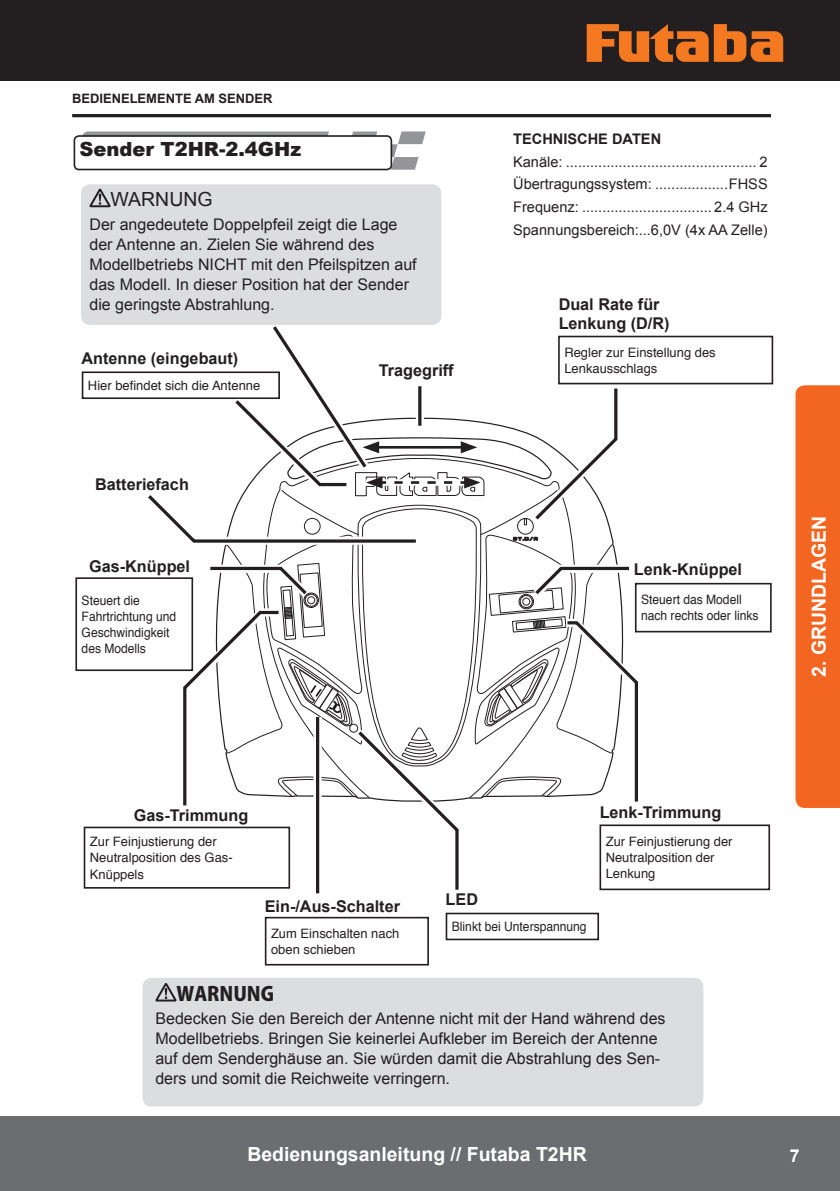
<style>
.page{position:relative;width:840px;height:1191px;background:#fff}
.page>*{position:absolute;margin:0;border:0;box-sizing:border-box;transform-origin:0 0}
.t1{font:700 19.4px "Arial";color:#fff}
.t2{font:900 19.4px "Arial";color:#231f20}
.t3{font:800 19.4px "Koz Go Pr 6 N";color:#231f20}
.t4{font:19.4px "Arial";color:#231f20}
.t5{font:700 17.8px "Arial";color:#fff}
.t6{font:700 16.2px/19.4px "Arial";color:#231f20}
.t7{font:16px/20px "Arial";color:#231f20}
.t8{font:14.6px/22.6px "Arial";color:#231f20;text-align:justify}
.t9{font:700 14.6px "Arial";color:#231f20}
.t10{font:13px/16.2px "Helvetica";color:#231f20}
.t11{font:13px/16.2px "Helvetica";color:#231f20;scale:.93 1}
.t12{font:700 13px "Arial";color:#231f20}
</style>
<div class="page">
<div style="left:0;top:1116px;width:839px;height:75px;background:#6c6d70"></div>
<svg style="left:795px;top:385px;width:44px;height:423px;background:#f36d2c"></svg>
<div style="left:0;top:0;width:839px;height:81px;background:#231f20"></div>
<svg style="left:586px;top:24px;width:196px;height:38px"></svg>
<div style="left:142px;top:978px;width:561px;height:128px;background:#dcdddf;border-radius:9px"></div>
<div style="left:81px;top:184px;width:360px;height:141px;background:#dcdddf;border-radius:9px"></div>
<svg style="left:155px;top:983px;width:21px;height:18px"></svg>
<svg style="left:89px;top:189px;width:22px;height:18px"></svg>
<div style="left:265px;top:916px;width:163px;height:49px;border:2px solid #231f20"></div>
<div style="left:445px;top:912px;width:153px;height:28px;border:2px solid #231f20"></div>
<div style="left:75px;top:577px;width:118px;height:94px;border:2px solid #231f20"></div>
<div style="left:558px;top:336px;width:214px;height:48px;border:2px solid #231f20"></div>
<div style="left:82px;top:371px;width:198px;height:28px;border:2px solid #231f20"></div>
<div style="left:599px;top:824px;width:170px;height:66px;border:2px solid #231f20"></div>
<div style="left:84px;top:826px;width:206px;height:62px;border:2px solid #231f20"></div>
<div style="left:634px;top:583px;width:137px;height:49px;border:2px solid #231f20"></div>
<svg style="left:83px;top:131px;width:342px;height:39px"></svg>
<div style="left:74px;top:136px;width:317px;height:33px;background:#fff;border-radius:5px"></div>
<div style="left:74px;top:135px;width:318px;height:35px;border:2px solid #231f20;border-radius:5px"></div>
<svg style="left:138px;top:316px;width:505px;height:577px"></svg>
<hr style="left:72px;top:114px;width:698px;height:3px;background:#231f20">
<p class="t12" style="left:72px;top:90px;width:202px">BEDIENELEMENTE AM SENDER</p>
<p class="t2" style="left:79px;top:135px;width:223px">Sender T2HR-2.4GHz</p>
<p class="t4" style="left:111px;top:187px;width:103px">WARNUNG</p>
<p class="t7" style="left:89px;top:214px;width:328px">Der angedeutete Doppelpfeil zeigt die Lage der Antenne an. Zielen Sie während des Modellbetriebs NICHT mit den Pfeilspitzen auf das Modell. In dieser Position hat der Sender die geringste Abstrahlung.</p>
<p class="t6" style="left:81px;top:349px;width:158px">Antenne (eingebaut)</p>
<p class="t10" style="left:88px;top:377px;width:174px">Hier befindet sich die Antenne</p>
<p class="t6" style="left:95px;top:475px;width:95px">Batteriefach</p>
<p class="t6" style="left:89px;top:557px;width:102px">Gas-Knüppel</p>
<p class="t11" style="left:82px;top:592px;width:103px">Steuert die<br>Fahrtrichtung und<br>Geschwindigkeit des Modells</p>
<p class="t6" style="left:378px;top:361px;width:76px">Tragegriff</p>
<p class="t9" style="left:513px;top:129px;width:149px">TECHNISCHE DATEN</p>
<p class="t8" style="left:513px;top:150px;width:256px">Kanäle: ............................................... 2<br>Übertragungssystem: ..................FHSS Frequenz: ................................ 2.4 GHz Spannungsbereich:...6,0V (4x AA Zelle)</p>
<p class="t6" style="left:558px;top:295px;width:112px">Dual Rate für<br>Lenkung (D/R)</p>
<p class="t10" style="left:564px;top:344px;width:153px">Regler zur Einstellung des<br>Lenkausschlags</p>
<p class="t6" style="left:633px;top:560px;width:110px">Lenk-Knüppel</p>
<p class="t11" style="left:640px;top:592px;width:128px">Steuert das Modell nach rechts oder links</p>
<p class="t1" style="left:805px;top:677px;width:162px;rotate:-90deg">2. GRUNDLAGEN</p>
<p class="t6" style="left:134px;top:806px;width:116px">Gas-Trimmung</p>
<p class="t10" style="left:90px;top:834px;width:144px">Zur Feinjustierung der<br>Neutralposition des Gas-<br>Knüppels</p>
<p class="t6" style="left:265px;top:896px;width:137px">Ein-/Aus-Schalter</p>
<p class="t10" style="left:271px;top:925px;width:130px">Zum Einschalten nach oben schieben</p>
<p class="t6" style="left:445px;top:890px;width:34px">LED</p>
<p class="t11" style="left:451px;top:919px;width:146px">Blinkt bei Unterspannung</p>
<p class="t6" style="left:599px;top:803px;width:123px">Lenk-Trimmung</p>
<p class="t10" style="left:605px;top:833px;width:128px">Zur Feinjustierung der<br>Neutralposition der<br>Lenkung</p>
<p class="t3" style="left:176px;top:983px;width:99px">WARNUNG</p>
<p class="t7" style="left:155px;top:1008px;width:511px">Bedecken Sie den Bereich der Antenne nicht mit der Hand während des Modellbetriebs. Bringen Sie keinerlei Aufkleber im Bereich der Antenne auf dem Senderghäuse an. Sie würden damit die Abstrahlung des Sen&shy;ders und somit die Reichweite verringern.</p>
<p class="t1" style="left:247px;top:1141px;width:341px">Bedienungsanleitung // Futaba T2HR</p>
<p class="t5" style="left:789px;top:1144px;width:11px">7</p>
</div>
